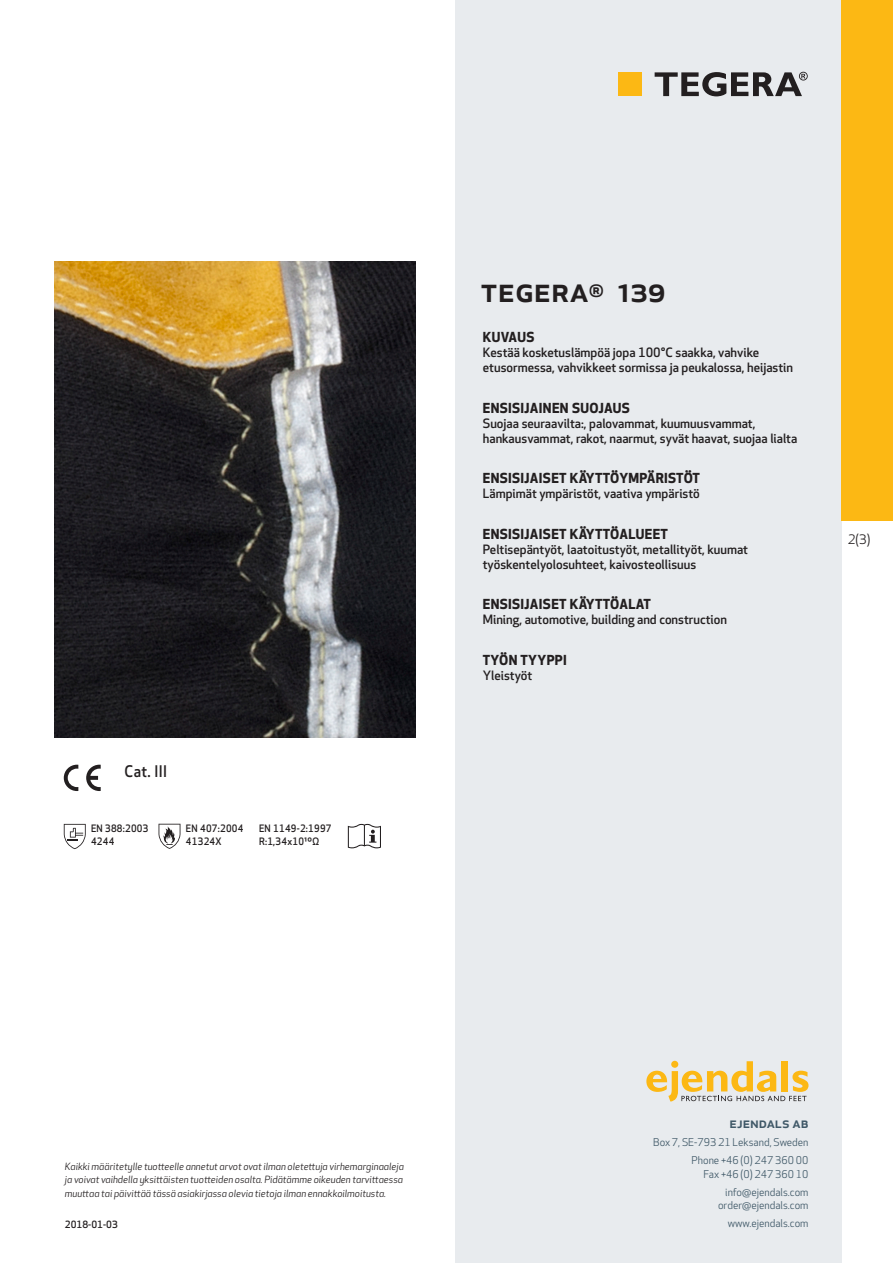
<style>
.page{position:relative;width:893px;height:1263px;background:#fff}
.page>*{position:absolute;margin:0;border:0;box-sizing:border-box;transform-origin:0 0}
.prodname{font:500 34.5px "Apex New";color:#231f20}
.Artikel{font:500 15.6px "Apex New";letter-spacing:.025em;color:#231f20;scale:.95 1}
.t1{font:500 15px "Apex New";color:#405968}
.Funktion_body{font:700 13.5px "Apex New";letter-spacing:.025em;color:#231f20}
.t2{font:12.75px "Apex New";color:#231f20}
.Funktion_body-2{font:500 12.6px/15px "Apex New";color:#231f20}
.t3{font:10.5px/18px "Apex New";color:#405968;text-align:right}
.Artikel-2{font:500 10.05px/13.2px "Apex New";letter-spacing:.025em;color:#231f20;scale:.95 1}
.t4{font:italic 9.75px/13.5px "Apex New";color:#231f20;text-align:justify}
.Sidfot_datum{font:500 9.75px "Apex New";color:#231f20}
</style>
<div class="page">
<div style="left:455px;top:0;width:387px;height:1263px;background:#e8ebee"></div>
<svg style="left:646px;top:1061px;width:162px;height:40px"></svg>
<div style="left:842px;top:0;width:51px;height:520px;background:#fcb814"></div>
<div style="left:618px;top:72px;width:24px;height:24px;background:#fcb814"></div>
<svg style="left:655px;top:72px;width:153px;height:24px"></svg>
<svg style="left:86px;top:765px;width:15px;height:26px"></svg>
<svg style="left:64px;top:765px;width:14px;height:26px"></svg>
<svg style="left:64px;top:824px;width:22px;height:25px"></svg>
<svg style="left:159px;top:824px;width:21px;height:25px"></svg>
<svg style="left:348px;top:824px;width:33px;height:24px"></svg>
<img style="left:54px;top:261px;width:361px;height:477px">
<p class="Artikel" style="left:125px;top:761px;width:46px">Cat. III</p>
<p class="Artikel-2" style="left:91px;top:821px;width:62px">EN 388:2003<br>4244</p>
<p class="Artikel-2" style="left:186px;top:821px;width:62px">EN 407:2004<br>41324X</p>
<p class="Artikel-2" style="left:259px;top:821px;width:78px">EN 1149-2:1997<br>R:1,34x10¹⁰Ω</p>
<p class="prodname" style="left:480px;top:266px;width:187px">TEGERA<sup>®</sup> 139</p>
<p class="Funktion_body" style="left:483px;top:327px;width:53px">KUVAUS</p>
<p class="Funktion_body-2" style="left:483px;top:345px;width:312px">Kestää kosketuslämpöä jopa 100°C saakka, vahvike etusormessa, vahvikkeet sormissa ja peukalossa, heijastin</p>
<p class="Funktion_body" style="left:483px;top:398px;width:149px">ENSISIJAINEN SUOJAUS</p>
<p class="Funktion_body-2" style="left:483px;top:415px;width:316px">Suojaa seuraavilta:, palovammat, kuumuusvammat, hankausvammat, rakot, naarmut, syvät haavat, suojaa lialta</p>
<p class="Funktion_body" style="left:483px;top:468px;width:219px">ENSISIJAISET KÄYTTÖYMPÄRISTÖT</p>
<p class="Funktion_body-2" style="left:483px;top:486px;width:218px">Lämpimät ympäristöt, vaativa ympäristö</p>
<p class="Funktion_body" style="left:483px;top:524px;width:187px">ENSISIJAISET KÄYTTÖALUEET</p>
<p class="Funktion_body-2" style="left:483px;top:541px;width:267px">Peltisepäntyöt, laatoitustyöt, metallityöt, kuumat työskentelyolosuhteet, kaivosteollisuus</p>
<p class="Funktion_body" style="left:483px;top:595px;width:170px">ENSISIJAISET KÄYTTÖALAT</p>
<p class="Funktion_body-2" style="left:483px;top:612px;width:246px">Mining, automotive, building and construction</p>
<p class="Funktion_body" style="left:483px;top:650px;width:85px">TYÖN TYYPPI</p>
<p class="Funktion_body-2" style="left:483px;top:668px;width:51px">Yleistyöt</p>
<p class="t2" style="left:848px;top:531px;width:24px">2(3)</p>
<p class="t4" style="left:65px;top:1159px;width:340px">Kaikki määritetylle tuotteelle annetut arvot ovat ilman oletettuja virhemarginaaleja ja voivat vaihdella yksittäisten tuotteiden osalta. Pidätämme oikeuden tarvittaessa muuttaa tai päivittää tässä asiakirjassa olevia tietoja ilman ennakkoilmoitusta.</p>
<p class="Sidfot_datum" style="left:65px;top:1218px;width:54px">2018-01-03</p>
<p class="t1" style="left:729px;top:1113px;width:80px">ejendals ab</p>
<p class="t3" style="left:653px;top:1133px;width:157px">Box 7, SE-793 21 Leksand, Sweden<br>Phone +46 (0) 247 360 00</p>
<p class="t3" style="left:703px;top:1165px;width:107px">Fax +46 (0) 247 360 10 info@ejendals.com</p>
<p class="t3" style="left:718px;top:1196px;width:92px">order@ejendals.com</p>
<p class="t3" style="left:728px;top:1215px;width:82px">www.ejendals.com</p>
</div>
